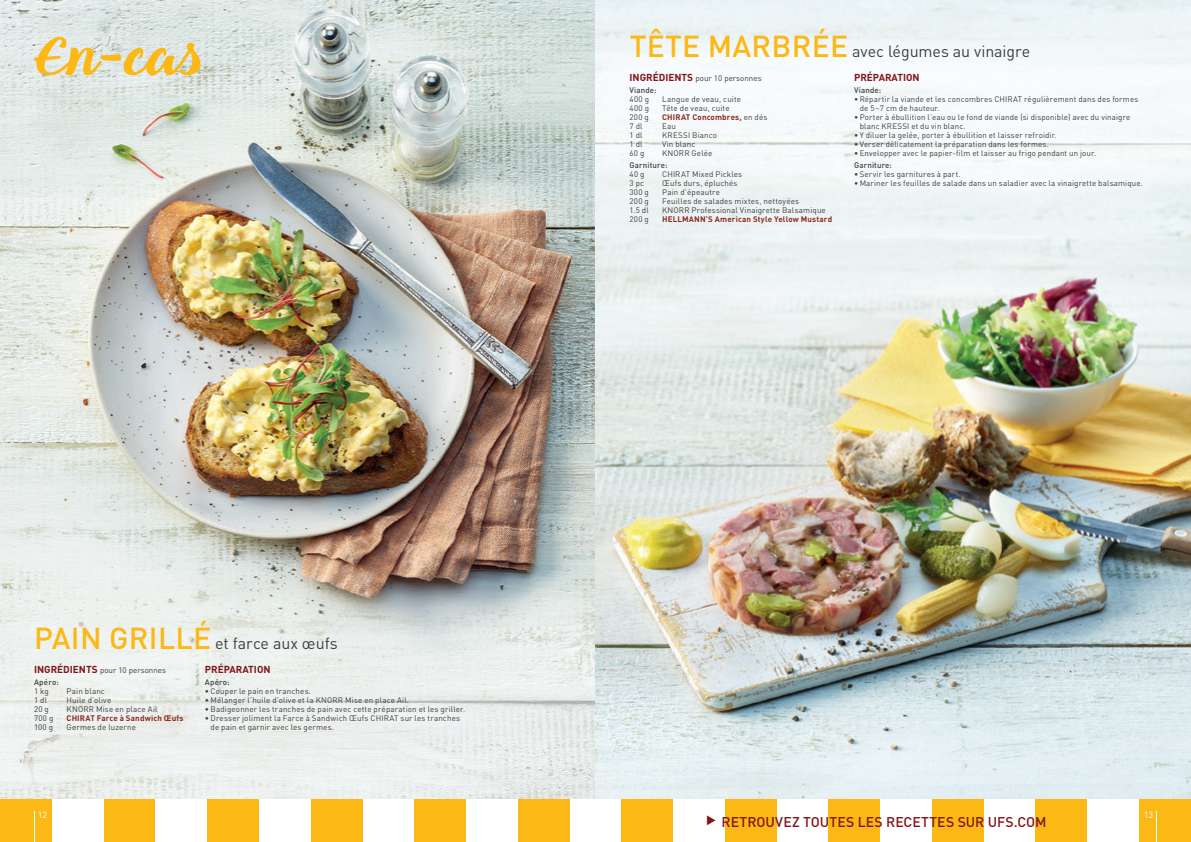
<style>
.page{position:relative;width:1191px;height:842px;background:#fff}
.page>*{position:absolute;margin:0;border:0;box-sizing:border-box;transform-origin:0 0}
.t1{font:55px "Queenof Heaven";color:#fcb814}
.t2{font:16px "DIN Pro";letter-spacing:-.005em;color:#3e3e3f}
.t3{font:500 14px "DIN";letter-spacing:.005em;color:#811518}
.t4{font:700 10px "DIN";color:#811518}
.t5{font:9px "DIN";color:#fff}
.t6{font:8px/9px "DIN";letter-spacing:.015em;color:#3e3e3f}
.t7{font:700 8px "DIN";letter-spacing:.015em;color:#8b2b23}
.t8{font:500 8px "DIN";letter-spacing:.015em;color:#3e3e3f}
.s1{font-weight:500;font-size:30px;color:#fcb814}
.s2{font-weight:700;font-size:10px;color:#811518}
.s3{font-weight:500}
.s4{font-weight:400;color:#3e3e3f}
</style>
<div class="page">
<img style="left:0;top:0;width:595px;height:799px">
<img style="left:595px;top:0;width:596px;height:799px">
<div style="left:0;top:799px;width:52px;height:43px;background:#fcb814"></div>
<div style="left:104px;top:799px;width:51px;height:43px;background:#fcb814"></div>
<div style="left:207px;top:799px;width:52px;height:43px;background:#fcb814"></div>
<div style="left:311px;top:799px;width:51px;height:43px;background:#fcb814"></div>
<div style="left:414px;top:799px;width:52px;height:43px;background:#fcb814"></div>
<div style="left:518px;top:799px;width:51px;height:43px;background:#fcb814"></div>
<div style="left:621px;top:799px;width:52px;height:43px;background:#fcb814"></div>
<div style="left:725px;top:799px;width:51px;height:43px;background:#fcb814"></div>
<div style="left:828px;top:799px;width:52px;height:43px;background:#fcb814"></div>
<div style="left:932px;top:799px;width:52px;height:43px;background:#fcb814"></div>
<div style="left:1035px;top:799px;width:52px;height:43px;background:#fcb814"></div>
<div style="left:1139px;top:799px;width:52px;height:43px;background:#fcb814"></div>
<hr style="left:34px;top:811px;width:1px;height:31px;background:#fff">
<hr style="left:1156px;top:811px;width:1px;height:31px;background:#fff">
<h1 class="t1" style="left:34px;top:22px;width:171px">En-cas</h1>
<h2 class="t2" style="left:34px;top:631px;width:305px"><span class="s1">PAIN GRILLÉ</span> et farce aux œufs</h2>
<p class="t6" style="left:34px;top:664px;width:134px;line-height:11.8px"><span class="s2">INGRÉDIENTS</span> pour 10 personnes<br><span class="s3">Apéro:</span></p>
<p class="t6" style="left:34px;top:687px;width:16px">1 kg</p>
<p class="t6" style="left:67px;top:687px;width:40px">Pain blanc</p>
<p class="t6" style="left:34px;top:696px;width:15px">1 dl</p>
<p class="t6" style="left:67px;top:696px;width:46px">Huile d’olive</p>
<p class="t6" style="left:34px;top:705px;width:16px">20 g</p>
<p class="t6" style="left:67px;top:705px;width:92px">KNORR Mise en place Ail</p>
<p class="t6" style="left:34px;top:714px;width:21px">700 g</p>
<p class="t7" style="left:67px;top:713px;width:118px">CHIRAT Farce à Sandwich Œufs</p>
<p class="t6" style="left:34px;top:723px;width:21px">100 g</p>
<p class="t6" style="left:67px;top:723px;width:71px">Germes de luzerne</p>
<p class="t4" style="left:205px;top:663px;width:67px">PRÉPARATION</p>
<p class="t8" style="left:205px;top:677px;width:26px">Apéro:</p>
<p class="t6" style="left:205px;top:687px;width:108px">• Couper le pain en tranches.</p>
<p class="t6" style="left:205px;top:696px;width:206px">• Mélanger l’huile d’olive et la KNORR Mise en place Ail.</p>
<p class="t6" style="left:205px;top:705px;width:262px">• Badigeonner les tranches de pain avec cette préparation et les griller.</p>
<p class="t6" style="left:210px;top:714px;width:251px;text-indent:-6px">• Dresser joliment la Farce à Sandwich Œufs CHIRAT sur les tranches de pain et garnir avec les germes.</p>
<h2 class="t2" style="left:629px;top:39px;width:402px"><span class="s1">TÊTE MARBRÉE</span> avec légumes au vinaigre</h2>
<p class="t6" style="left:629px;top:72px;width:134px;line-height:11.8px"><span class="s2">INGRÉDIENTS</span> pour 10 personnes<br><span class="s3">Viande:</span></p>
<p class="t6" style="left:629px;top:94px;width:21px">400 g</p>
<p class="t6" style="left:662px;top:94px;width:80px">Langue de veau, cuite</p>
<p class="t6" style="left:629px;top:103px;width:21px">400 g</p>
<p class="t6" style="left:662px;top:103px;width:69px">Tête de veau, cuite</p>
<p class="t6" style="left:629px;top:112px;width:21px">200 g</p>
<p class="t7" style="left:662px;top:112px;width:107px">CHIRAT Concombres, <span class="s4">en dés</span></p>
<p class="t6" style="left:629px;top:121px;width:15px">7 dl</p>
<p class="t6" style="left:662px;top:121px;width:15px">Eau</p>
<p class="t6" style="left:629px;top:130px;width:15px">1 dl</p>
<p class="t6" style="left:662px;top:130px;width:56px">KRESSI Bianco</p>
<p class="t6" style="left:629px;top:139px;width:15px">1 dl</p>
<p class="t6" style="left:662px;top:139px;width:35px">Vin blanc</p>
<p class="t6" style="left:629px;top:148px;width:16px">60 g</p>
<p class="t6" style="left:662px;top:148px;width:52px">KNORR Gelée</p>
<p class="t8" style="left:629px;top:160px;width:39px">Garniture:</p>
<p class="t6" style="left:629px;top:169px;width:17px">40 g</p>
<p class="t6" style="left:662px;top:169px;width:82px">CHIRAT Mixed Pickles</p>
<p class="t6" style="left:629px;top:178px;width:16px">3 pc</p>
<p class="t6" style="left:662px;top:178px;width:77px">Œufs durs, épluchés</p>
<p class="t6" style="left:629px;top:187px;width:21px">300 g</p>
<p class="t6" style="left:662px;top:187px;width:59px">Pain d’épeautre</p>
<p class="t6" style="left:629px;top:196px;width:21px">200 g</p>
<p class="t6" style="left:662px;top:196px;width:138px">Feuilles de salades mixtes, nettoyées</p>
<p class="t6" style="left:629px;top:205px;width:21px">1.5 dl</p>
<p class="t6" style="left:662px;top:205px;width:165px">KNORR Professional Vinaigrette Balsamique</p>
<p class="t6" style="left:629px;top:214px;width:21px">200 g</p>
<p class="t7" style="left:662px;top:213px;width:172px">HELLMANN’S American Style Yellow Mustard</p>
<p class="t4" style="left:854px;top:71px;width:67px">PRÉPARATION</p>
<p class="t8" style="left:854px;top:85px;width:29px">Viande:</p>
<p class="t6" style="left:859px;top:94px;width:280px;text-indent:-6px">• Répartir la viande et les concombres CHIRAT régulièrement dans des formes de 5–7 cm de hauteur.</p>
<p class="t6" style="left:859px;top:112px;width:272px;text-indent:-6px">• Porter à ébullition l’eau ou le fond de viande (si disponible) avec du vinaigre blanc KRESSI et du vin blanc.</p>
<p class="t6" style="left:854px;top:130px;width:204px">• Y diluer la gelée, porter à ébullition et laisser refroidir.</p>
<p class="t6" style="left:854px;top:139px;width:196px">• Verser délicatement la préparation dans les formes.</p>
<p class="t6" style="left:854px;top:148px;width:244px">• Envelopper avec le papier-film et laisser au frigo pendant un jour.</p>
<p class="t8" style="left:854px;top:160px;width:39px">Garniture:</p>
<p class="t6" style="left:854px;top:169px;width:108px">• Servir les garnitures à part.</p>
<p class="t6" style="left:854px;top:178px;width:290px">• Mariner les feuilles de salade dans un saladier avec la vinaigrette balsamique.</p>
<p class="t5" style="left:38px;top:809px;width:11px">12</p>
<p class="t5" style="left:1143px;top:809px;width:11px">13</p>
<h3 class="t3" style="left:721px;top:812px;width:326px">RETROUVEZ TOUTES LES RECETTES SUR UFS.COM</h3>
</div>
